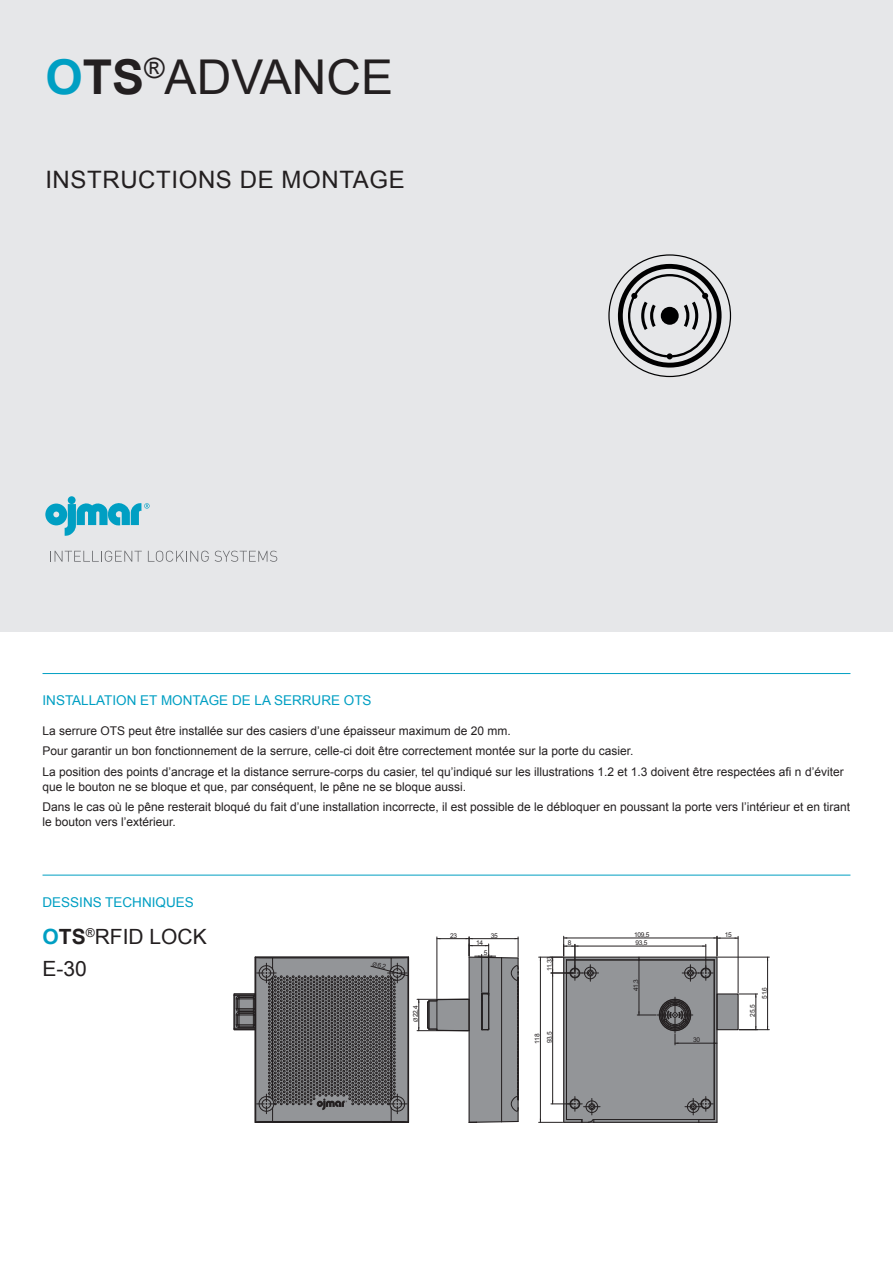
<style>
.page{position:relative;width:893px;height:1263px;background:#fff}
.page>*{position:absolute;margin:0;border:0;box-sizing:border-box;transform-origin:0 0}
.TEXTO_CORRIDO_DEFINI{font:48px "Arial";color:#231f20}
.TEXTO_CORRIDO_DEFINI-2{font:24px "Arial";letter-spacing:.025em;color:#231f20}
.TEXTO_CORRIDO_DEFINI-3{font:21px "Arial";color:#231f20}
.TEXTO_CORRIDO_DEFINI-4{font:13.5px "Arial";color:#009fc3}
.TEXTO_CORRIDO_DEFINI-5{font:12px/14.4px "Arial";color:#231f20}
.t1{font:6.6px "Arial";letter-spacing:-.05em;color:#231f20}
.s1{font-weight:700;color:#009fc3}
.s2{font-weight:700}
.s3{font-family:"DIN";font-weight:500;font-size:6.3px}
</style>
<div class="page">
<div style="left:0;top:0;width:893px;height:631px;background:#e6e7e9"></div>
<div style="left:68px;top:496px;width:8px;height:8px;background:#009fc3;border-radius:50%"></div>
<svg style="left:50px;top:551px;width:92px;height:11px"></svg>
<svg style="left:148px;top:551px;width:61px;height:11px"></svg>
<svg style="left:215px;top:551px;width:62px;height:11px"></svg>
<svg style="left:45px;top:502px;width:105px;height:34px"></svg>
<hr style="left:43px;top:875px;width:807px;height:1px;background:#009fc3">
<hr style="left:43px;top:673px;width:807px;height:1px;background:#009fc3">
<svg style="left:615px;top:261px;width:109px;height:109px"></svg>
<svg style="left:234px;top:957px;width:173px;height:166px;background:#717072"></svg>
<div style="left:255px;top:956px;width:154px;height:167px;border:1px solid #231f20"></div>
<div style="left:234px;top:993px;width:22px;height:37px;border:1px solid #231f20"></div>
<hr style="left:417px;top:999px;width:51px;height:1px;background:#231f20">
<hr style="left:417px;top:1030px;width:51px;height:1px;background:#231f20">
<hr style="left:419px;top:999px;width:1px;height:32px;background:#231f20">
<svg style="left:427px;top:937px;width:92px;height:186px"></svg>
<hr style="left:718px;top:957px;width:51px;height:1px;background:#231f20">
<hr style="left:739px;top:1029px;width:30px;height:1px;background:#231f20">
<hr style="left:767px;top:957px;width:1px;height:73px;background:#231f20">
<svg style="left:539px;top:936px;width:219px;height:187px"></svg>
<hr style="left:563px;top:957px;width:1px;height:165px;background:#231f20">
<hr style="left:716px;top:957px;width:1px;height:165px;background:#231f20">
<hr style="left:564px;top:956px;width:153px;height:2px;background:#231f20">
<p class="TEXTO_CORRIDO_DEFINI" style="left:45px;top:46px;width:349px"><span class="s1">O</span><span class="s2">TS</span><sup>®</sup>ADVANCE</p>
<p class="TEXTO_CORRIDO_DEFINI-2" style="left:45px;top:164px;width:361px">INSTRUCTIONS DE MONTAGE</p>
<p class="TEXTO_CORRIDO_DEFINI-4" style="left:43px;top:691px;width:331px">INSTALLATION ET MONTAGE DE LA SERRURE OTS</p>
<p class="TEXTO_CORRIDO_DEFINI-5" style="left:43px;top:723px;width:470px">La serrure OTS peut être installée sur des casiers d’une épaisseur maximum de 20 mm.</p>
<p class="TEXTO_CORRIDO_DEFINI-5" style="left:43px;top:744px;width:592px">Pour garantir un bon fonctionnement de la serrure, celle-ci doit être correctement montée sur la porte du casier.</p>
<p class="TEXTO_CORRIDO_DEFINI-5" style="left:43px;top:765px;width:803px">La position des points d’ancrage et la distance serrure-corps du casier, tel qu’indiqué sur les illustrations 1.2 et 1.3 doivent être respectées afi n d’éviter que le bouton ne se bloque et que, par conséquent, le pêne ne se bloque aussi.</p>
<p class="TEXTO_CORRIDO_DEFINI-5" style="left:43px;top:800px;width:809px">Dans le cas où le pêne resterait bloqué du fait d’une installation incorrecte, il est possible de le débloquer en poussant la porte vers l’intérieur et en tirant le bouton vers l’extérieur.</p>
<p class="TEXTO_CORRIDO_DEFINI-4" style="left:43px;top:893px;width:153px">DESSINS TECHNIQUES</p>
<p class="TEXTO_CORRIDO_DEFINI-3" style="left:43px;top:923px;width:166px"><span class="s1">O</span><span class="s2">TS</span><sup>®</sup>RFID LOCK</p>
<p class="TEXTO_CORRIDO_DEFINI-3" style="left:43px;top:955px;width:46px">E-30</p>
<p class="t1" style="left:374px;top:959px;width:15px;rotate:14deg"><span class="s3">Ø</span> 6,2</p>
<p class="t1" style="left:411px;top:1022px;width:18px;rotate:-90deg"><span class="s3">Ø</span> 22,4</p>
<p class="t1" style="left:450px;top:931px;width:8px">23</p>
<p class="t1" style="left:491px;top:931px;width:8px">35</p>
<p class="t1" style="left:476px;top:938px;width:8px">14</p>
<p class="t1" style="left:484px;top:949px;width:5px">5</p>
<p class="t1" style="left:545px;top:971px;width:17px;rotate:-90deg">11,33</p>
<p class="t1" style="left:568px;top:938px;width:5px">8</p>
<p class="t1" style="left:545px;top:1043px;width:13px;rotate:-90deg">93,5</p>
<p class="t1" style="left:533px;top:1044px;width:12px;rotate:-90deg">118</p>
<p class="t1" style="left:634px;top:930px;width:17px">109,5</p>
<p class="t1" style="left:636px;top:938px;width:13px">93,5</p>
<p class="t1" style="left:631px;top:991px;width:13px;rotate:-90deg">41,3</p>
<p class="t1" style="left:693px;top:1036px;width:8px">30</p>
<p class="t1" style="left:725px;top:930px;width:8px">15</p>
<p class="t1" style="left:760px;top:999px;width:13px;rotate:-90deg">51,6</p>
<p class="t1" style="left:748px;top:1017px;width:13px;rotate:-90deg">25,5</p>
</div>
